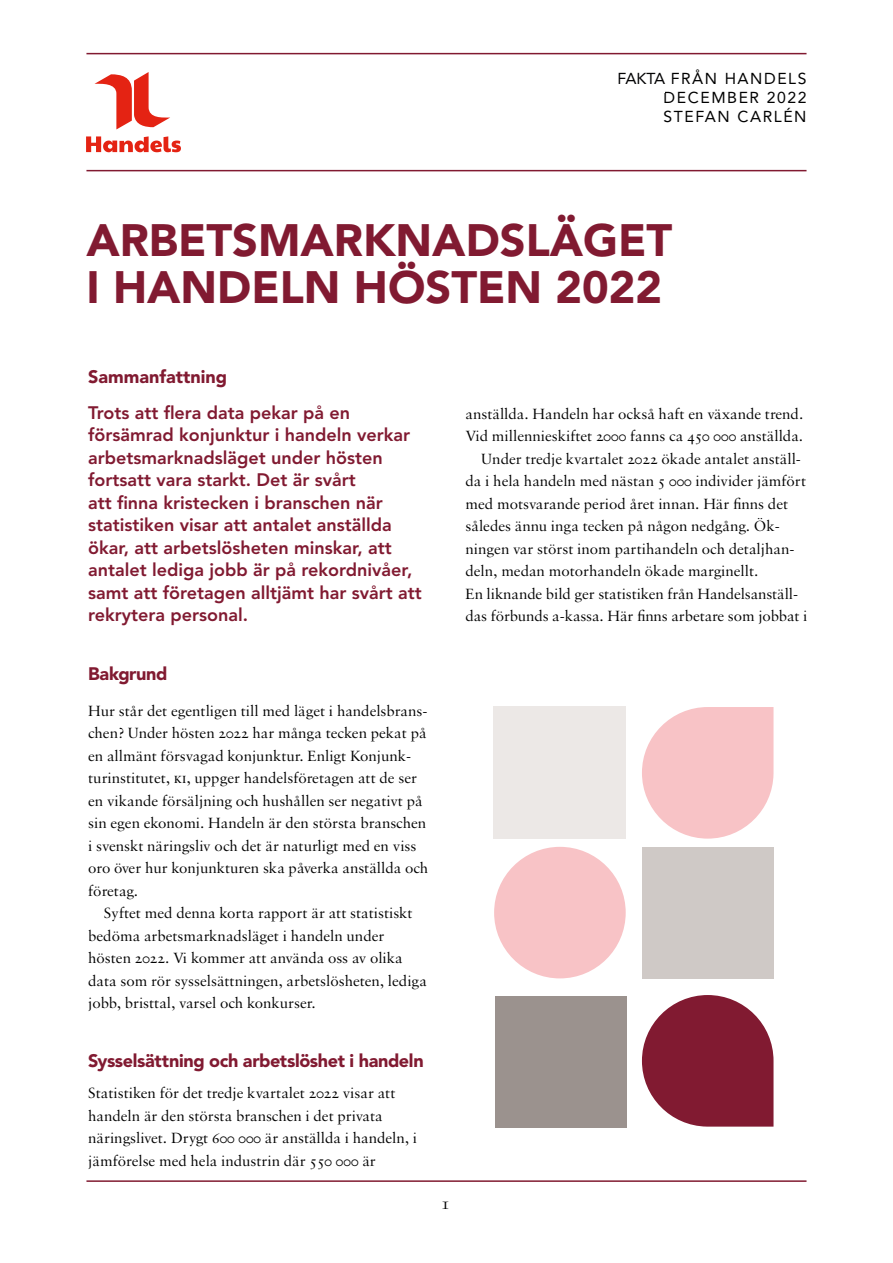
<style>
.page{position:relative;width:893px;height:1263px;background:#fff}
.page>*{position:absolute;margin:0;border:0;box-sizing:border-box;transform-origin:0 0}
.t1{font:900 45px "Avenir LT Std";color:#811a31}
.t2{font:800 18px/22.5px "Avenir LT Std";color:#811a31}
.t3{font:900 18px "Avenir LT Std";letter-spacing:-.015em;color:#811a31}
.t4{font:18px "Sabon MT Std";color:#020203}
.t5{font:15.75px/22.5px "Sabon MT Std";color:#000}
.t6{font:15.75px/18.9px "Avenir LT Std";letter-spacing:.1em;color:#000;text-align:justify}
.t7{font:15.75px "Avenir LT Std";letter-spacing:-.03em;color:#020203}
</style>
<div class="page">
<hr style="left:86px;top:1180px;width:720px;height:2px;background:#811a31">
<hr style="left:86px;top:53px;width:720px;height:1px;background:#811a31">
<hr style="left:86px;top:170px;width:720px;height:1px;background:#811a31">
<svg style="left:86px;top:136px;width:95px;height:16px"></svg>
<svg style="left:95px;top:72px;width:75px;height:57px"></svg>
<div style="left:493px;top:706px;width:133px;height:133px;background:#ece8e6"></div>
<div style="left:495px;top:996px;width:132px;height:132px;background:#9b928e"></div>
<svg style="left:642px;top:707px;width:131px;height:132px"></svg>
<svg style="left:642px;top:995px;width:131px;height:131px"></svg>
<div style="left:494px;top:847px;width:132px;height:131px;background:#f8c3c6;border-radius:50%"></div>
<div style="left:642px;top:847px;width:131px;height:132px;background:#cfc9c6"></div>
<p class="t6" style="left:664px;top:69px;width:144px;text-indent:-54px">FAKTA FRÅN HANDELS DECEMBER 2022<br>STEFAN CARLÉN</p>
<p class="t7" style="left:617px;top:69px;width:49px">FAKTA</p>
<h1 class="t1" style="left:86px;top:213px;width:587px">ARBETSMARKNADSLÄGET</h1>
<h1 class="t1" style="left:86px;top:260px;width:577px">I HANDELN HÖSTEN 2022</h1>
<p class="t3" style="left:88px;top:365px;width:140px">Sammanfattning</p>
<p class="t2" style="left:88px;top:401px;width:335px">Trots att flera data pekar på en försämrad konjunktur i handeln verkar arbetsmarknadsläget under hösten fortsatt vara starkt. Det är svårt<br>att finna kristecken i branschen när statistiken visar att antalet anställda ökar, att arbetslösheten minskar, att antalet lediga jobb är på rekordnivåer, samt att företagen alltjämt har svårt att rekrytera personal.</p>
<p class="t3" style="left:88px;top:662px;width:81px">Bakgrund</p>
<p class="t5" style="left:88px;top:699px;width:342px">Hur står det egentligen till med läget i handelsbrans&shy;chen? Under hösten 2022 har många tecken pekat på en allmänt försvagad konjunktur. Enligt Konjunk&shy;turinstitutet, KI, uppger handelsföretagen att de ser en vikande försäljning och hushållen ser negativt på sin egen ekonomi. Handeln är den största branschen i svenskt näringsliv och det är naturligt med en viss oro över hur konjunkturen ska påverka anställda och företag.</p>
<p class="t5" style="left:88px;top:901px;width:340px;text-indent:16px">Syftet med denna korta rapport är att statistiskt bedöma arbetsmarknadsläget i handeln under hösten 2022. Vi kommer att använda oss av olika data som rör sysselsättningen, arbetslösheten, lediga jobb, bristtal, varsel och konkurser.</p>
<p class="t3" style="left:88px;top:1049px;width:337px">Sysselsättning och arbetslöshet i handeln</p>
<p class="t5" style="left:88px;top:1081px;width:330px">Statistiken för det tredje kvartalet 2022 visar att handeln är den största branschen i det privata näringslivet. Drygt 600 000 är anställda i handeln, i jämförelse med hela industrin där 550 000 är</p>
<p class="t4" style="left:441px;top:1192px;width:10px">1</p>
<p class="t5" style="left:466px;top:402px;width:339px">anställda. Handeln har också haft en växande trend.</p>
<p class="t5" style="left:466px;top:424px;width:339px">Vid millennieskiftet 2000 fanns ca 450 000 anställda.</p>
<p class="t5" style="left:481px;top:447px;width:321px">Under tredje kvartalet 2022 ökade antalet anställ-</p>
<p class="t5" style="left:466px;top:469px;width:342px">da i hela handeln med nästan 5 000 individer jämfört</p>
<p class="t5" style="left:466px;top:492px;width:324px">med motsvarande period året innan. Här finns det</p>
<p class="t5" style="left:466px;top:514px;width:316px">således ännu inga tecken på någon nedgång. Ök-</p>
<p class="t5" style="left:466px;top:537px;width:330px">ningen var störst inom partihandeln och detaljhan-</p>
<p class="t5" style="left:466px;top:559px;width:294px">deln, medan motorhandeln ökade marginellt.</p>
<p class="t5" style="left:466px;top:582px;width:334px">En liknande bild ger statistiken från Handelsanställ-</p>
<p class="t5" style="left:466px;top:604px;width:343px">das förbunds a-kassa. Här finns arbetare som jobbat i</p>
</div>
